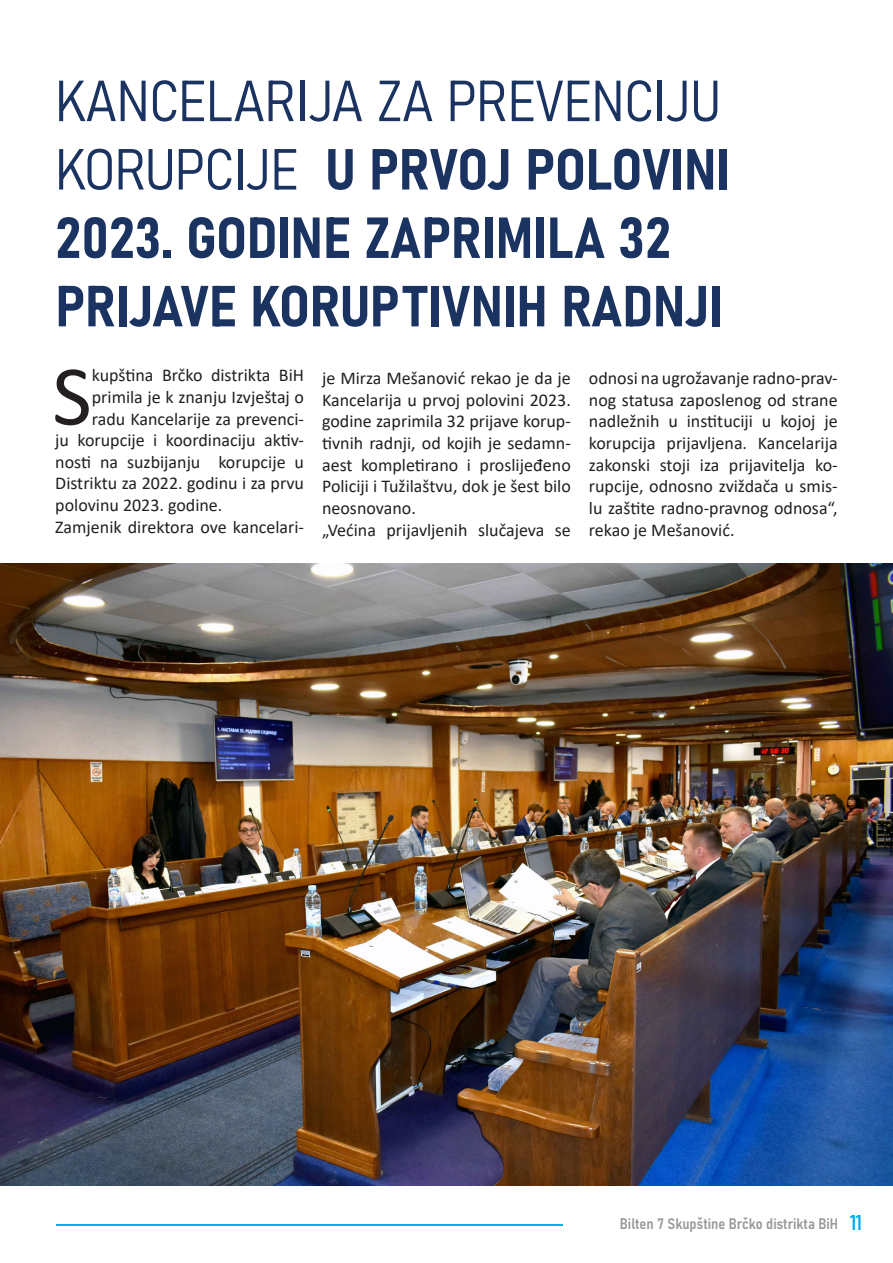
<style>
.page{position:relative;width:893px;height:1263px;background:#fff}
.page>*{position:absolute;margin:0;border:0;box-sizing:border-box;transform-origin:0 0}
.t1{font:86.1px "Calibri";color:#231f20}
.t2{font:57px/68.4px "Bahnschrift";color:#1a3361}
.t3{font:18px/21.6px "Calibri";color:#231f20;text-align:justify}
.t4{font:15px "Bahnschrift";color:#97999c}
.s1{font-size:21px;color:#00aeef}
</style>
<div class="page">
<hr style="left:56px;top:1224px;width:506px;height:2px;background:#00aeee">
<img style="left:0;top:563px;width:893px;height:623px">
<p class="t2" style="left:55px;top:63px;width:667px">KANCELARIJA ZA PREVENCIJU</p>
<p class="t2" style="left:55px;top:131px;width:676px">KORUPCIJE U PRVOJ POLOVINI<br>2023. GODINE ZAPRIMILA 32</p>
<p class="t2" style="left:55px;top:268px;width:669px">PRIJAVE KORUPTIVNIH RADNJI</p>
<p class="t1" style="left:52px;top:336px;width:41px">S</p>
<p class="t3" style="left:92px;top:364px;width:214px">kupština Brčko distrikta BiH</p>
<p class="t3" style="left:92px;top:386px;width:214px">primila je k znanju Izvještaj o</p>
<p class="t3" style="left:92px;top:407px;width:214px">radu Kancelarije za prevenci-</p>
<p class="t3" style="left:55px;top:429px;width:250px">ju korupcije i koordinaciju aktiv-</p>
<p class="t3" style="left:55px;top:450px;width:250px">nosti na suzbijanju korupcije u</p>
<p class="t3" style="left:55px;top:472px;width:250px">Distriktu za 2022. godinu i za prvu</p>
<p class="t3" style="left:55px;top:494px;width:169px">polovinu 2023. godine.</p>
<p class="t3" style="left:55px;top:515px;width:250px">Zamjenik direktora ove kancelari-</p>
<p class="t3" style="left:322px;top:367px;width:250px">je Mirza Mešanović rekao je da je Kancelarija u prvoj polovini 2023. godine zaprimila 32 prijave korup&shy;tivnih radnji, od kojih je sedamn&shy;aest kompletirano i proslijeđeno Policiji i Tužilaštvu, dok je šest bilo neosnovano.</p>
<p class="t3" style="left:322px;top:518px;width:250px">„Većina prijavljenih slučajeva se</p>
<p class="t3" style="left:589px;top:367px;width:250px">odnosi na ugrožavanje radno-prav&shy;nog statusa zaposlenog od strane nadležnih u instituciji u kojoj je korupcija prijavljena. Kancelarija zakonski stoji iza prijavitelja ko&shy;rupcije, odnosno zviždača u smis&shy;lu zaštite radno-pravnog odnosa“, rekao je Mešanović.</p>
<p class="t4" style="left:620px;top:1212px;width:243px">Bilten 7 Skupštine Brčko distrikta BiH <span class="s1">11</span></p>
</div>
